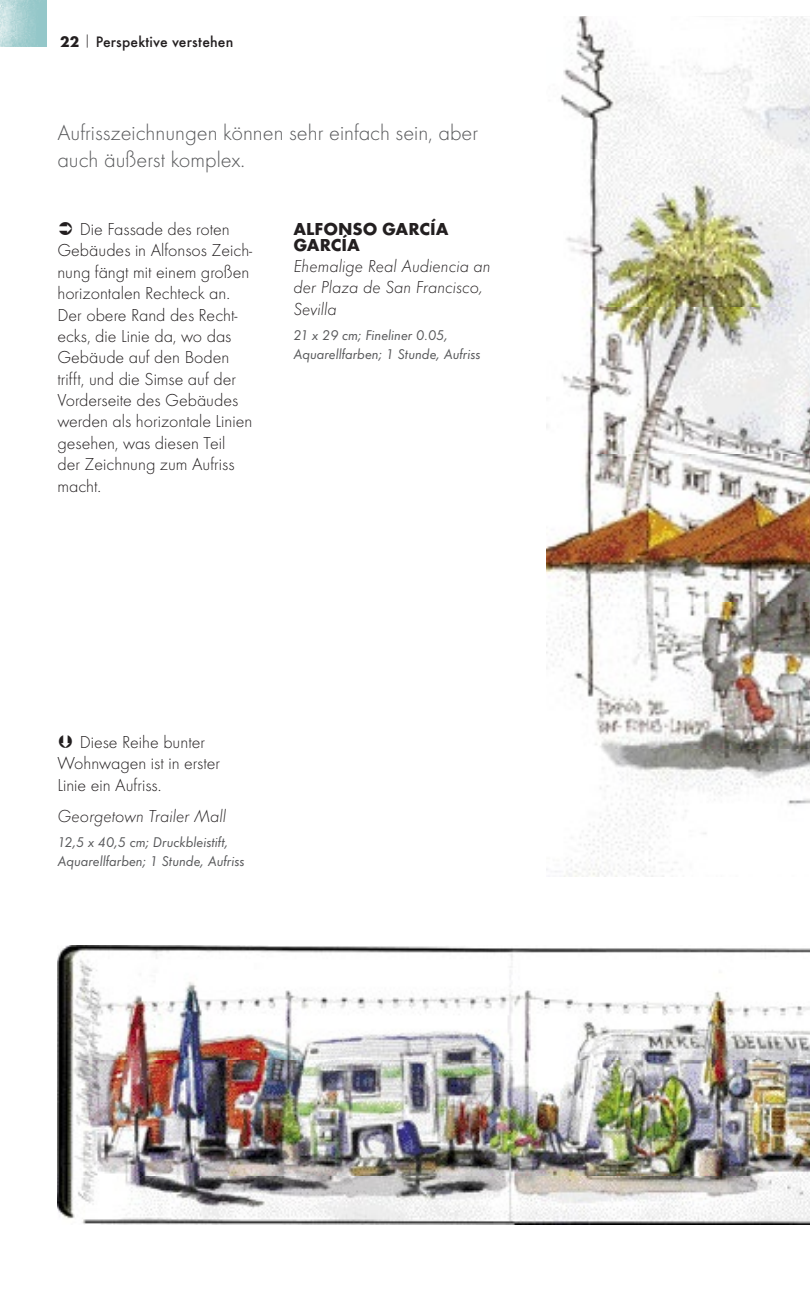
<style>
.page{position:relative;width:810px;height:1296px;background:#fff}
.page>*{position:absolute;margin:0;border:0;box-sizing:border-box;transform-origin:0 0}
.BODY_TEXT{font:300 22.5px/27px "Futura T";color:#57585a}
.t1{font:300 18px/21.4px "Futura T";color:#231f20}
.Caption_Txt_Italic{font:italic 300 18px/21.4px "Futura T";color:#231f20}
.Caption_name_head{font:700 18px/15.8px "Futura T";color:#231f20}
.RUNNING_HEAD{font:500 15.75px "Futura T";letter-spacing:.01em;color:#231f20}
.Caption_spec_Txt{font:italic 14.62px/19.1px "Futura T";color:#57585a}
.s1{font-weight:700}
.s2{font-weight:300}
</style>
<div class="page">
<img style="left:0;top:0;width:47px;height:47px">
<img style="left:547px;top:17px;width:263px;height:859px">
<img style="left:57px;top:945px;width:753px;height:279px">
<p class="RUNNING_HEAD" style="left:60px;top:32px;width:175px"><span class="s1">22</span> <span class="s2">|</span> Perspektive verstehen</p>
<p class="BODY_TEXT" style="left:57px;top:119px;width:422px">Aufrisszeichnungen können sehr einfach sein, aber auch äußerst komplex.</p>
<p class="t1" style="left:57px;top:218px;width:197px;text-indent:22px">Die Fassade des roten<br>Gebäudes in Alfonsos Zeich&shy;nung fängt mit einem großen horizontalen Rechteck an.<br>Der obere Rand des Recht&shy;ecks, die Linie da, wo das<br>Gebäude auf den Boden trifft, und die Simse auf der<br>Vorderseite des Gebäudes werden als horizontale Linien gesehen, was diesen Teil der Zeichnung zum Aufriss macht.</p>
<p class="Caption_name_head" style="left:293px;top:221px;width:157px">ALFONSO GARCÍA<br>GARCÍA</p>
<p class="Caption_Txt_Italic" style="left:293px;top:255px;width:199px">Ehemalige Real Audiencia an der Plaza de San Francisco,<br>Sevilla</p>
<p class="Caption_spec_Txt" style="left:293px;top:326px;width:189px">21 x 29 cm; Fineliner 0.05,<br>Aquarellfarben; 1 Stunde, Aufriss</p>
<p class="t1" style="left:57px;top:731px;width:164px;text-indent:22px">Diese Reihe bunter<br>Wohnwagen ist in erster<br>Linie ein Aufriss.</p>
<p class="Caption_Txt_Italic" style="left:57px;top:805px;width:170px">Georgetown Trailer Mall</p>
<p class="Caption_spec_Txt" style="left:57px;top:833px;width:189px">12,5 x 40,5 cm; Druckbleistift,<br>Aquarellfarben; 1 Stunde, Aufriss</p>
</div>
